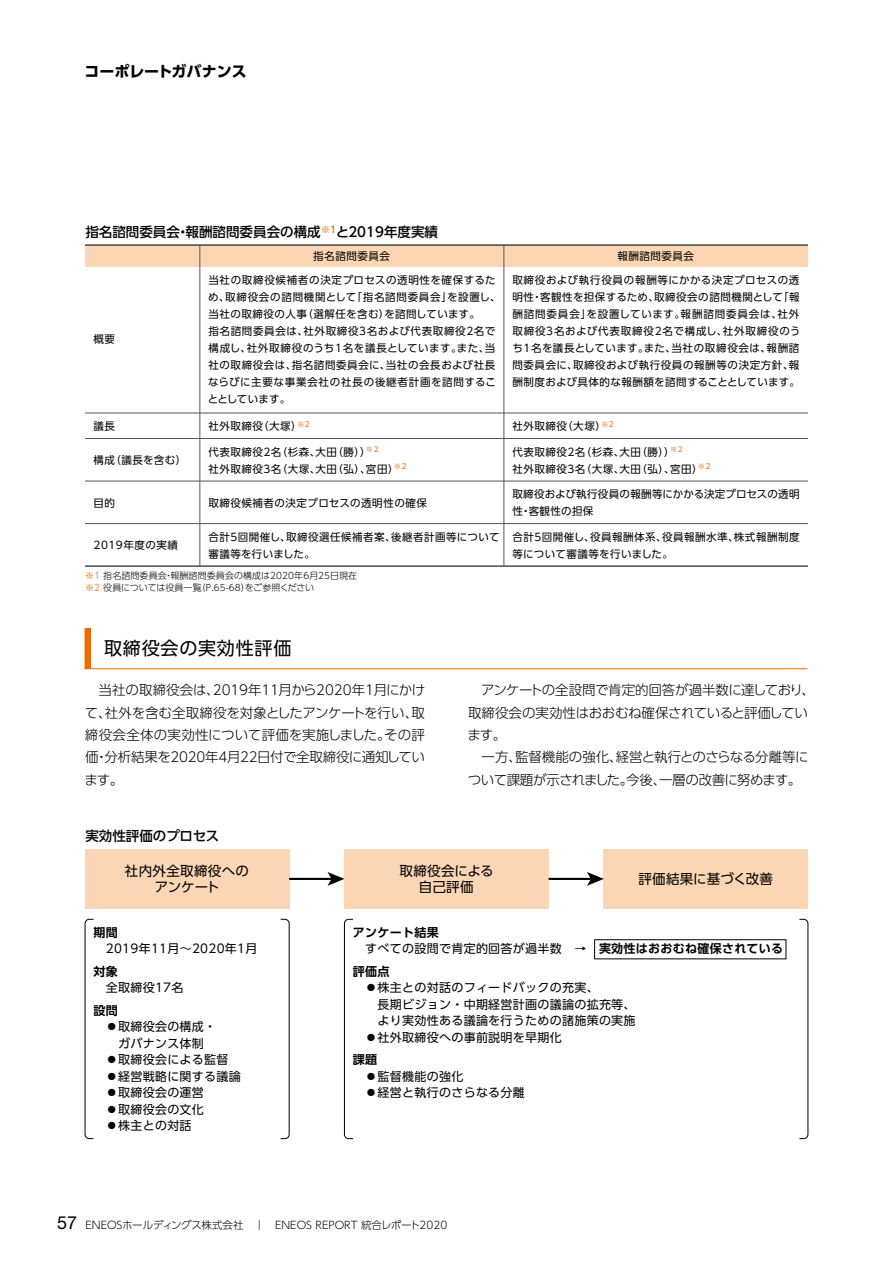
<style>
.page{position:relative;width:893px;height:1263px;background:#fff}
.page>*{position:absolute;margin:0;border:0;box-sizing:border-box;transform-origin:0 0}
.t1{font:18px "UD Shin Go Pro";letter-spacing:.04em;color:#000}
.t2{font:700 15px "UD Shin Go Pro";letter-spacing:-.005em;color:#000}
.t3{font:300 13.5px/22.4px "UD Shin Go Pro";letter-spacing:-.025em;color:#000;text-align:justify}
.t4{font:500 13.5px "UD Shin Go Pro";color:#000}
.t5{font:13.5px/16.5px "UD Shin Go Pro";letter-spacing:.025em;color:#000;text-align:center}
.t6{font:12px/16.5px "UD Shin Go Pro";letter-spacing:.025em;color:#000}
.t7{font:700 12px "UD Shin Go Pro De";letter-spacing:.025em;color:#000}
.t8{font:10.5px/17px "UD Shin Go Pro";letter-spacing:.05em;color:#000}
.t9{font:300 10.5px "UD Shin Go Pro";color:#000}
.t10{font:10.5px/17px "UD Shin Go Pro";letter-spacing:.03em;color:#000}
.t11{font:300 9px/12px "UD Shin Go Pro";letter-spacing:.01em;color:#000}
.s1{color:#ed6c00}
.s2{font-family:"UD Shin Go Pro De";font-weight:700}
.s3{font-family:"Helvetica Neue LT Std";font-weight:400;font-size:18px}
</style>
<div class="page">
<div style="left:85px;top:849px;width:204px;height:60px;background:#fbd6b4"></div>
<hr style="left:289px;top:878px;width:43px;height:2px;background:#000">
<svg style="left:327px;top:872px;width:17px;height:14px"></svg>
<div style="left:344px;top:849px;width:205px;height:60px;background:#fbd6b4"></div>
<div style="left:604px;top:849px;width:204px;height:60px;background:#fbd6b4"></div>
<hr style="left:549px;top:878px;width:43px;height:2px;background:#000">
<svg style="left:587px;top:872px;width:17px;height:14px"></svg>
<svg style="left:280px;top:919px;width:10px;height:220px"></svg>
<svg style="left:85px;top:919px;width:9px;height:220px"></svg>
<svg style="left:799px;top:919px;width:9px;height:220px"></svg>
<svg style="left:344px;top:919px;width:9px;height:220px"></svg>
<svg style="left:90px;top:628px;width:718px;height:41px"></svg>
<div style="left:85px;top:628px;width:5px;height:41px;background:#ed6c00"></div>
<div style="left:85px;top:245px;width:723px;height:21px;background:#fbd6b4"></div>
<hr style="left:85px;top:244px;width:723px;height:2px;background:#000">
<hr style="left:85px;top:565px;width:723px;height:2px;background:#000">
<hr style="left:200px;top:245px;width:1px;height:321px;background:#595757">
<hr style="left:504px;top:245px;width:1px;height:321px;background:#595757">
<hr style="left:85px;top:413px;width:723px;height:1px;background:#595757">
<hr style="left:85px;top:438px;width:723px;height:1px;background:#595757">
<hr style="left:85px;top:481px;width:723px;height:1px;background:#595757">
<hr style="left:85px;top:523px;width:723px;height:1px;background:#595757">
<h2 class="t2" style="left:85px;top:59px;width:164px">コーポレートガバナンス</h2>
<p class="t4" style="left:85px;top:221px;width:354px">指名諮問委員会・報酬諮問委員会の構成<sup>※1</sup>と2019年度実績</p>
<p class="t8" style="left:94px;top:330px;width:23px">概要</p>
<p class="t8" style="left:313px;top:247px;width:78px">指名諮問委員会</p>
<p class="t8" style="left:617px;top:247px;width:78px">報酬諮問委員会</p>
<p class="t8" style="left:208px;top:271px;width:294px">当社の取締役候補者の決定プロセスの透明性を確保するため、取締役会の諮問機関として「指名諮問委員会」を設置し、当社の取締役の人事（選解任を含む）を諮問しています。<br>指名諮問委員会は、社外取締役3名および代表取締役2名で構成し、社外取締役のうち1名を議長としています。また、当社の取締役会は、指名諮問委員会に、当社の会長および社長ならびに主要な事業会社の社長の後継者計画を諮問することとしています。</p>
<p class="t8" style="left:512px;top:271px;width:289px;text-align:justify">取締役および執行役員の報酬等にかかる決定プロセスの透明性・客観性を担保するため、取締役会の諮問機関として「報酬諮問委員会」を設置しています。報酬諮問委員会は、社外取締役3名および代表取締役2名で構成し、社外取締役のうち1名を議長としています。また、当社の取締役会は、報酬諮問委員会に、取締役および執行役員の報酬等の決定方針、報酬制度および具体的な報酬額を諮問することとしています。</p>
<p class="t8" style="left:94px;top:417px;width:23px">議長</p>
<p class="t8" style="left:208px;top:417px;width:103px">社外取締役（大塚）<sup>※2</sup></p>
<p class="t8" style="left:512px;top:417px;width:103px">社外取締役（大塚）<sup>※2</sup></p>
<p class="t8" style="left:94px;top:451px;width:94px">構成（議長を含む）</p>
<p class="t8" style="left:208px;top:443px;width:199px">代表取締役2名（杉森、大田（勝））<sup>※2<br></sup>社外取締役3名（大塚、大田（弘）、宮田）<sup>※2</sup></p>
<p class="t8" style="left:512px;top:443px;width:199px">代表取締役2名（杉森、大田（勝））<sup>※2<br></sup>社外取締役3名（大塚、大田（弘）、宮田）<sup>※2</sup></p>
<p class="t8" style="left:93px;top:494px;width:23px">目的</p>
<p class="t8" style="left:208px;top:494px;width:220px">取締役候補者の決定プロセスの透明性の確保</p>
<p class="t10" style="left:512px;top:485px;width:289px">取締役および執行役員の報酬等にかかる決定プロセスの透明性・客観性の担保</p>
<p class="t8" style="left:94px;top:536px;width:86px">2019年度の実績</p>
<p class="t8" style="left:208px;top:528px;width:293px">合計5回開催し、取締役選任候補者案、後継者計画等について審議等を行いました。</p>
<p class="t8" style="left:512px;top:528px;width:289px">合計5回開催し、役員報酬体系、役員報酬水準、株式報酬制度等について審議等を行いました。</p>
<p class="t11" style="left:85px;top:569px;width:274px"><span class="s1">※1</span> 指名諮問委員会・報酬諮問委員会の構成は2020年6月25日現在<span class="s1">※2</span> 役員については役員一覧（P.65-68）をご参照ください</p>
<h1 class="t1" style="left:104px;top:634px;width:189px">取締役会の実効性評価</h1>
<p class="t3" style="left:84px;top:678px;width:342px">　当社の取締役会は、2019年11月から2020年1月にかけて、社外を含む全取締役を対象としたアンケートを行い、取締役会全体の実効性について評価を実施しました。その評価・分析結果を2020年4月22日付で全取締役に通知しています。</p>
<p class="t3" style="left:467px;top:678px;width:349px;text-align:left">　アンケートの全設問で肯定的回答が過半数に達しており、取締役会の実効性はおおむね確保されていると評価しています。<br>　一方、監督機能の強化、経営と執行とのさらなる分離等について課題が示されました。今後、一層の改善に努めます。</p>
<p class="t4" style="left:85px;top:825px;width:135px">実効性評価のプロセス</p>
<p class="t5" style="left:125px;top:862px;width:126px">社内外全取締役へのアンケート</p>
<p class="t7" style="left:94px;top:923px;width:26px">期間</p>
<p class="t6" style="left:94px;top:940px;width:165px">　2019年11月～2020年1月</p>
<p class="t7" style="left:94px;top:962px;width:26px">対象</p>
<p class="t6" style="left:94px;top:979px;width:91px">　全取締役17名</p>
<p class="t7" style="left:94px;top:1001px;width:26px">設問</p>
<p class="t6" style="left:94px;top:1018px;width:124px;text-indent:12px">●取締役会の構成・　　ガバナンス体制</p>
<p class="t6" style="left:106px;top:1051px;width:124px">●取締役会による監督</p>
<p class="t6" style="left:106px;top:1068px;width:136px">●経営戦略に関する議論</p>
<p class="t6" style="left:106px;top:1084px;width:100px">●取締役会の運営</p>
<p class="t6" style="left:106px;top:1101px;width:100px">●取締役会の文化</p>
<p class="t6" style="left:106px;top:1117px;width:87px">●株主との対話</p>
<p class="t5" style="left:399px;top:862px;width:96px">取締役会による自己評価</p>
<p class="t5" style="left:638px;top:870px;width:136px">評価結果に基づく改善</p>
<p class="t7" style="left:353px;top:923px;width:87px">アンケート結果</p>
<p class="t6" style="left:353px;top:940px;width:432px">　すべての設問で肯定的回答が過半数　→　<span class="s2">実効性はおおむね確保されている</span></p>
<p class="t7" style="left:353px;top:962px;width:38px">評価点</p>
<p class="t6" style="left:353px;top:979px;width:284px;text-indent:12px">●株主との対話のフィードバックの充実、<br>　　長期ビジョン・中期経営計画の議論の拡充等、　　より実効性ある議論を行うための諸施策の実施</p>
<p class="t6" style="left:365px;top:1029px;width:198px">●社外取締役への事前説明を早期化</p>
<p class="t7" style="left:353px;top:1050px;width:26px">課題</p>
<p class="t6" style="left:365px;top:1068px;width:100px">●監督機能の強化</p>
<p class="t6" style="left:365px;top:1084px;width:161px">●経営と執行のさらなる分離</p>
<p class="t9" style="left:57px;top:1217px;width:391px"><span class="s3">57</span> ENEOSホールディングス株式会社　｜　ENEOS REPORT 統合レポート2020</p>
</div>
